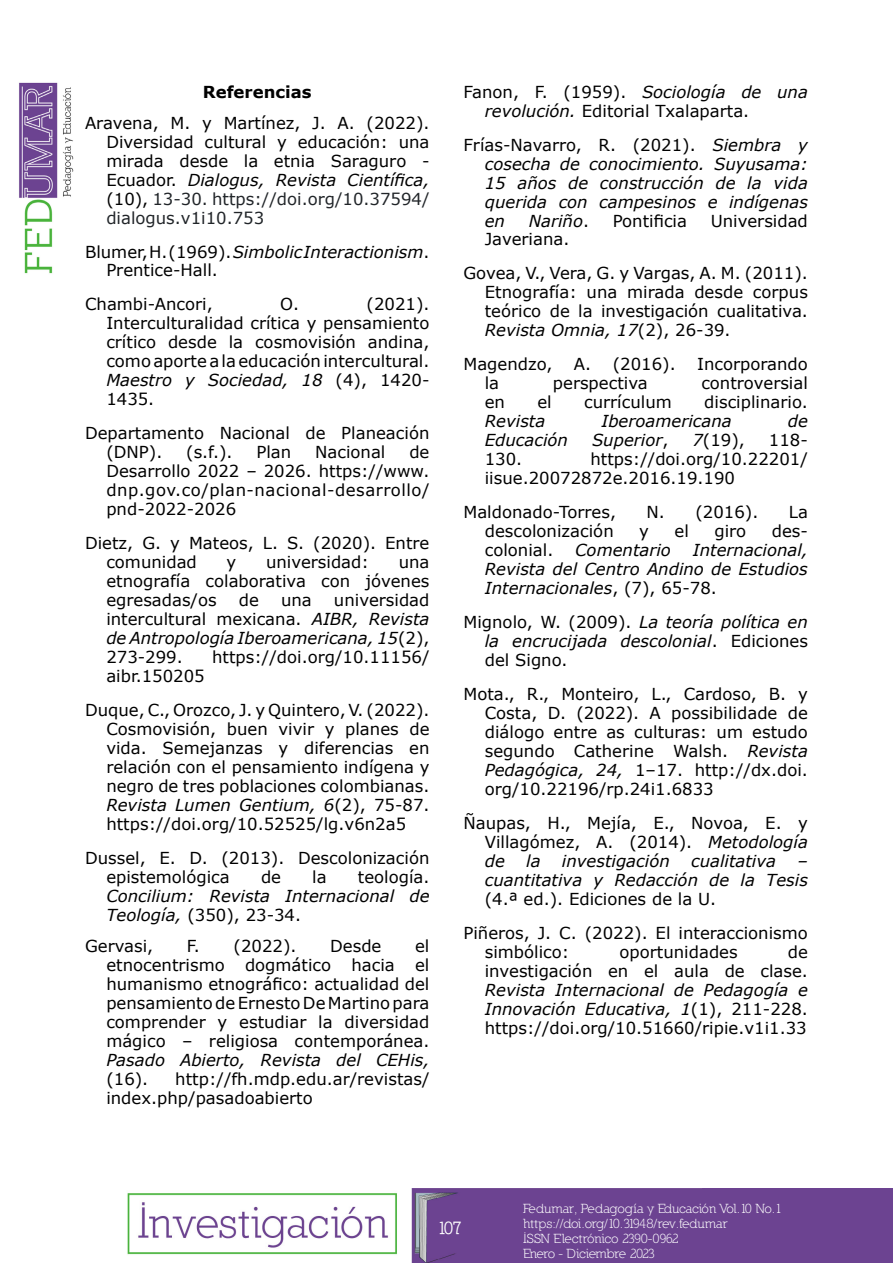
<style>
.page{position:relative;width:893px;height:1263px;background:#fff}
.page>*{position:absolute;margin:0;border:0;box-sizing:border-box;transform-origin:0 0}
.t1{font:700 18px "Nilland";color:#fff}
.t2{font:16.5px/19px "Verdana";color:#000;text-align:justify}
.t3{font:italic 16.5px/18.9px "Verdana";color:#000;text-align:justify}
.t4{font:700 16.5px "Verdana";color:#000}
.t5{font:13.5px/15px "Nilland";letter-spacing:-.035em;color:#fff}
.s1{font-style:italic}
.s2{color:#212529}
.s3{font-style:normal}
</style>
<div class="page">
<div style="left:412px;top:1189px;width:481px;height:74px;background:#6c4391"></div>
<img style="left:19px;top:82px;width:55px;height:192px">
<img style="left:127px;top:1193px;width:270px;height:62px">
<p class="t4" style="left:203px;top:80px;width:110px">Referencias</p>
<p class="t2" style="left:106px;top:113px;width:325px;text-indent:-21px">Aravena, M. y Martínez, J. A. (2022).<br>Diversidad cultural y educación: una mirada desde la etnia Saraguro - Ecuador. <span class="s1">Dialogus, Revista Científica, </span>(10), <span class="s2">13-30. https://doi.org/10.37594/ dialogus.v1i10.753</span></p>
<p class="t2" style="left:106px;top:242px;width:325px;text-indent:-21px">Blumer, H. (1969).<span class="s1">Simbolic Interactionism</span>.<br>Prentice-Hall.</p>
<p class="t2" style="left:85px;top:295px;width:129px">Chambi-Ancori,</p>
<p class="t2" style="left:280px;top:295px;width:20px">O.</p>
<p class="t2" style="left:106px;top:295px;width:325px;text-indent:260px">(2021).<br>Interculturalidad crítica y pensamiento crítico desde la cosmovisión andina, como aporte a la educación intercultural.<br><span class="s1">Maestro y Sociedad, 18</span> (4), 1420- 1435.</p>
<p class="t2" style="left:106px;top:424px;width:325px;text-indent:-21px">Departamento Nacional de Planeación (DNP).</p>
<p class="t2" style="left:186px;top:443px;width:48px">(s.f.).</p>
<p class="t2" style="left:256px;top:443px;width:36px">Plan</p>
<p class="t2" style="left:315px;top:443px;width:72px">Nacional</p>
<p class="t2" style="left:106px;top:443px;width:325px;text-indent:303px">de Desarrollo 2022 – 2026. https://www. dnp.gov.co/plan-nacional-desarrollo/ pnd-2022-2026</p>
<p class="t2" style="left:106px;top:534px;width:325px;text-indent:-21px">Dietz, G. y Mateos, L. S. (2020). Entre comunidad</p>
<p class="t2" style="left:227px;top:552px;width:11px">y</p>
<p class="t2" style="left:266px;top:552px;width:104px">universidad:</p>
<p class="t2" style="left:106px;top:552px;width:325px;text-indent:292px">una etnografía colaborativa con jóvenes egresadas/os</p>
<p class="t2" style="left:106px;top:590px;width:325px;text-indent:228px">universidad intercultural mexicana. <span class="s1">AIBR, Revista de Antropología Iberoamericana, 15</span>(2), 273-299.</p>
<p class="t2" style="left:239px;top:590px;width:22px">de</p>
<p class="t2" style="left:281px;top:590px;width:32px">una</p>
<p class="t2" style="left:212px;top:647px;width:219px">https://doi.org/10.11156/</p>
<p class="t2" style="left:85px;top:659px;width:346px;line-height:33.9px;text-indent:21px">aibr.150205<br>Duque, C., Orozco, J. y Quintero, V. (2022).</p>
<p class="t2" style="left:106px;top:719px;width:325px">Cosmovisión, buen vivir y planes de vida. Semejanzas y diferencias en relación con el pensamiento indígena y negro de tres poblaciones colombianas.<br><span class="s1">Revista Lumen Gentium, 6</span>(2), 75-87. https://doi.org/10.52525/lg.v6n2a5</p>
<p class="t2" style="left:106px;top:848px;width:325px;text-indent:-21px">Dussel, E. D. (2013). Descolonización epistemológica</p>
<p class="t2" style="left:261px;top:867px;width:22px">de</p>
<p class="t2" style="left:312px;top:867px;width:16px">la</p>
<p class="t2" style="left:358px;top:867px;width:73px">teología.</p>
<p class="t3" style="left:106px;top:886px;width:325px">Concilium: Revista Internacional de<br>Teología, <span class="s3">(350), 23-34.</span></p>
<p class="t2" style="left:85px;top:936px;width:70px">Gervasi,</p>
<p class="t2" style="left:187px;top:936px;width:111px">F. (2022).</p>
<p class="t2" style="left:330px;top:936px;width:53px">Desde</p>
<p class="t2" style="left:106px;top:936px;width:325px;text-indent:309px">el etnocentrismo dogmático hacia el humanismo etnográfico: actualidad del pensamiento de Ernesto De Martino para comprender y estudiar la diversidad mágico – religiosa contemporánea.</p>
<p class="t3" style="left:106px;top:1050px;width:325px">Pasado Abierto, Revista del CEHis,</p>
<p class="t2" style="left:106px;top:1069px;width:43px">(16).</p>
<p class="t2" style="left:106px;top:1069px;width:325px;text-indent:69px">http://fh.mdp.edu.ar/revistas/ index.php/pasadoabierto</p>
<p class="t2" style="left:485px;top:82px;width:325px;text-indent:-21px">Fanon, F. (1959). <span class="s1">Sociología de una revolución.</span> Editorial Txalaparta.</p>
<p class="t3" style="left:485px;top:135px;width:325px;text-indent:-21px"><span class="s3">Frías-Navarro, R. (2021).</span> Siembra y cosecha de conocimiento. Suyusama:<br>15 años de construcción de la vida querida con campesinos e indígenas en</p>
<p class="t3" style="left:529px;top:211px;width:62px">Nariño<span class="s3">.</span></p>
<p class="t2" style="left:613px;top:211px;width:76px">Pontificia</p>
<p class="t2" style="left:711px;top:211px;width:99px">Universidad</p>
<p class="t2" style="left:463px;top:222px;width:346px;line-height:33.9px;text-indent:21px">Javeriana.<br>Govea, V., Vera, G. y Vargas, A. M. (2011).</p>
<p class="t2" style="left:485px;top:283px;width:325px">Etnografía: una mirada desde corpus teórico de la investigación cualitativa.<br><span class="s1">Revista Omnia, 17</span>(2), 26-39.</p>
<p class="t2" style="left:463px;top:355px;width:90px">Magendzo,</p>
<p class="t2" style="left:574px;top:355px;width:103px">A. (2016).</p>
<p class="t2" style="left:697px;top:355px;width:112px">Incorporando</p>
<p class="t2" style="left:485px;top:374px;width:16px">la</p>
<p class="t2" style="left:553px;top:374px;width:96px">perspectiva</p>
<p class="t2" style="left:701px;top:374px;width:108px">controversial</p>
<p class="t2" style="left:485px;top:393px;width:22px">en</p>
<p class="t2" style="left:537px;top:393px;width:16px">el</p>
<p class="t2" style="left:584px;top:393px;width:89px">currículum</p>
<p class="t2" style="left:704px;top:393px;width:105px">disciplinario.</p>
<p class="t3" style="left:485px;top:412px;width:62px">Revista</p>
<p class="t3" style="left:601px;top:412px;width:132px">Iberoamericana</p>
<p class="t3" style="left:788px;top:412px;width:22px">de</p>
<p class="t3" style="left:485px;top:431px;width:85px">Educación</p>
<p class="t3" style="left:592px;top:431px;width:78px">Superior<span class="s3">,</span></p>
<p class="t2" style="left:692px;top:431px;width:54px"><span class="s1">7</span>(19),</p>
<p class="t2" style="left:769px;top:431px;width:40px">118-</p>
<p class="t2" style="left:485px;top:450px;width:39px">130.</p>
<p class="t2" style="left:485px;top:450px;width:325px;text-indent:106px">https://doi.org/10.22201/ iisue.20072872e.2016.19.190</p>
<p class="t2" style="left:463px;top:502px;width:154px">Maldonado-Torres,</p>
<p class="t2" style="left:646px;top:502px;width:113px">N. (2016).</p>
<p class="t2" style="left:789px;top:502px;width:21px">La</p>
<p class="t2" style="left:485px;top:521px;width:130px">descolonización</p>
<p class="t2" style="left:639px;top:521px;width:11px">y</p>
<p class="t2" style="left:674px;top:521px;width:16px">el</p>
<p class="t2" style="left:714px;top:521px;width:33px">giro</p>
<p class="t2" style="left:772px;top:521px;width:38px">des-</p>
<p class="t2" style="left:485px;top:540px;width:70px">colonial.</p>
<p class="t3" style="left:575px;top:540px;width:97px">Comentario</p>
<p class="t3" style="left:485px;top:540px;width:325px;text-indent:208px">Internacional, Revista del Centro Andino de Estudios Internacionales<span class="s3">, (7), 65-78.</span></p>
<p class="t3" style="left:485px;top:612px;width:325px;text-indent:-21px"><span class="s3">Mignolo, W. (2009).</span> La teoría política en la encrucijada descolonial<span class="s3">. Ediciones del Signo.</span></p>
<p class="t2" style="left:485px;top:684px;width:325px;text-indent:-21px">Mota., R., Monteiro, L., Cardoso, B. y Costa, D. (2022). A possibilidade de diálogo entre as culturas: um estudo segundo Catherine Walsh. <span class="s1">Revista Pedagógica, 24,</span> 1–17. http://dx.doi. org/10.22196/rp.24i1.6833</p>
<p class="t2" style="left:485px;top:813px;width:325px;text-indent:-21px">Ñaupas, H., Mejía, E., Novoa, E. y Villagómez, A. (2014). <span class="s1">Metodología de</span></p>
<p class="t3" style="left:526px;top:851px;width:16px">la</p>
<p class="t3" style="left:562px;top:851px;width:109px">investigación</p>
<p class="t3" style="left:691px;top:851px;width:87px">cualitativa</p>
<p class="t3" style="left:485px;top:851px;width:325px;text-align:right">–<br>cuantitativa y Redacción de la Tesis</p>
<p class="t2" style="left:463px;top:882px;width:346px;line-height:33.9px;text-indent:21px">(4.ª ed.). Ediciones de la U.<br>Piñeros, J. C. (2022). El interaccionismo</p>
<p class="t2" style="left:485px;top:942px;width:86px">simbólico:</p>
<p class="t2" style="left:619px;top:942px;width:120px">oportunidades</p>
<p class="t2" style="left:485px;top:942px;width:325px;text-align:right">de<br>investigación en el aula de clase.</p>
<p class="t3" style="left:485px;top:980px;width:325px">Revista Internacional de Pedagogía e Innovación Educativa, 1<span class="s3">(1), 211-228. https://doi.org/10.51660/ripie.v1i1.33</span></p>
<p class="t1" style="left:438px;top:1217px;width:26px">107</p>
<p class="t5" style="left:523px;top:1201px;width:261px">Fedumar, Pedagogía y Educación Vol.10 No.1 https://doi.org/10.31948/rev.fedumar<br>ISSN Electrónico 2390-0962<br>Enero - Diciembre 2023</p>
</div>
